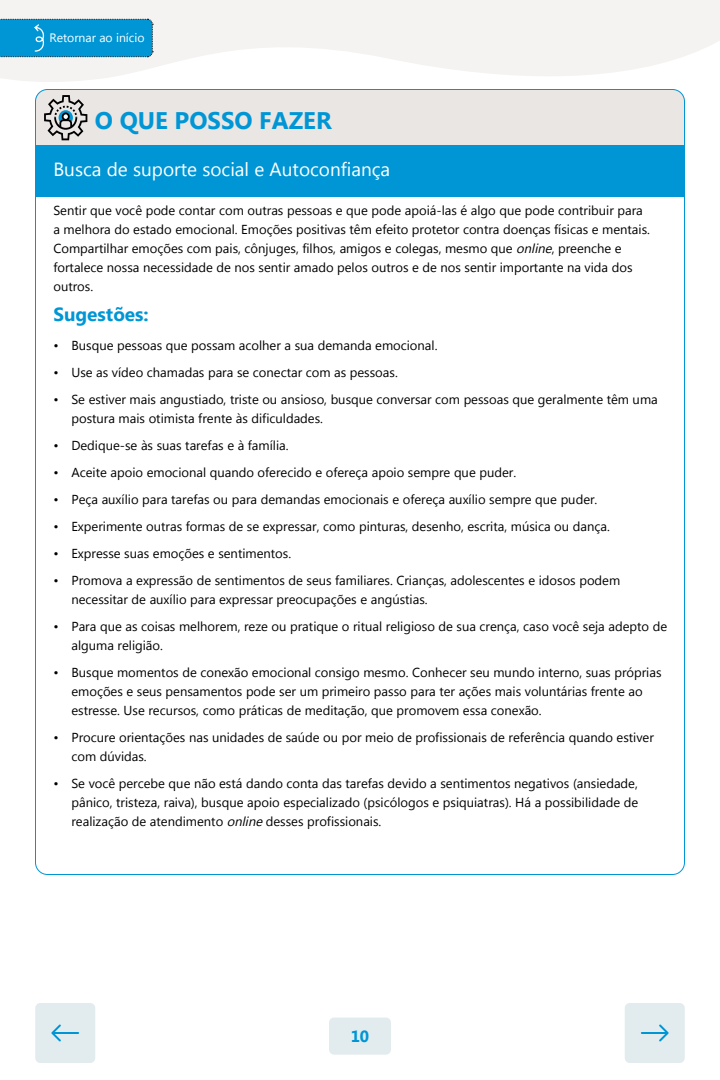
<style>
.page{position:relative;width:720px;height:1080px;background:#fff}
.page>*{position:absolute;margin:0;border:0;box-sizing:border-box;transform-origin:0 0}
.t1{font:700 24px "Myanmar Text";color:#0096d5}
.t2{font:19px "Myanmar Text";color:#fff}
.t3{font:700 19px "Myanmar Text";color:#0096d5}
.t4{font:700 16.2px "Myanmar Text";color:#0096d5}
.t5{font:13px/19px "Myanmar Text";color:#000}
.t6{font:12.2px "Myanmar Text";color:#fff}
.s1{font-style:italic}
</style>
<div class="page">
<svg style="left:0;top:0;width:720px;height:90px;fill:#f4f3f2"></svg>
<div style="left:35px;top:91px;width:650px;height:54px;background:#eae6e4"></div>
<div style="left:35px;top:145px;width:650px;height:51px;background:#0096d5"></div>
<svg style="left:44px;top:95px;width:43px;height:45px;background:#a6a9a9"></svg>
<div style="left:329px;top:1018px;width:62px;height:37px;background:#e2ecee;border-radius:5px"></div>
<div style="left:625px;top:1003px;width:60px;height:60px;background:#e2ecee;border-radius:5px"></div>
<div style="left:35px;top:1003px;width:60px;height:60px;background:#e2ecee;border-radius:5px"></div>
<svg style="left:51px;top:1025px;width:28px;height:17px"></svg>
<svg style="left:641px;top:1025px;width:28px;height:17px"></svg>
<svg style="left:0;top:19px;width:153px;height:38px;background:#0695d1"></svg>
<p class="t6" style="left:49px;top:30px;width:97px">Retornar ao início</p>
<h1 class="t1" style="left:95px;top:106px;width:238px">O QUE POSSO FAZER</h1>
<h2 class="t2" style="left:53px;top:159px;width:338px">Busca de suporte social e Autoconfiança</h2>
<p class="t5" style="left:53px;top:201px;width:598px">Sentir que você pode contar com outras pessoas e que pode apoiá-las é algo que pode contribuir para a melhora do estado emocional. Emoções positivas têm efeito protetor contra doenças físicas e mentais.<br>Compartilhar emoções com pais, cônjuges, filhos, amigos e colegas, mesmo que <span class="s1">online</span>, preenche e fortalece nossa necessidade de nos sentir amado pelos outros e de nos sentir importante na vida dos outros.</p>
<h2 class="t3" style="left:53px;top:303px;width:97px">Sugestões:</h2>
<p class="t5" style="left:53px;top:336px;width:386px">• Busque pessoas que possam acolher a sua demanda emocional.</p>
<p class="t5" style="left:53px;top:363px;width:346px">• Use as vídeo chamadas para se conectar com as pessoas.</p>
<p class="t5" style="left:71px;top:390px;width:588px;text-indent:-18px">• Se estiver mais angustiado, triste ou ansioso, busque conversar com pessoas que geralmente têm uma postura mais otimista frente às dificuldades.</p>
<p class="t5" style="left:53px;top:436px;width:237px">• Dedique-se às suas tarefas e à família.</p>
<p class="t5" style="left:53px;top:463px;width:464px">• Aceite apoio emocional quando oferecido e ofereça apoio sempre que puder.</p>
<p class="t5" style="left:53px;top:490px;width:546px">• Peça auxílio para tarefas ou para demandas emocionais e ofereça auxílio sempre que puder.</p>
<p class="t5" style="left:53px;top:517px;width:558px">• Experimente outras formas de se expressar, como pinturas, desenho, escrita, música ou dança.</p>
<p class="t5" style="left:53px;top:544px;width:239px">• Expresse suas emoções e sentimentos.</p>
<p class="t5" style="left:71px;top:571px;width:550px;text-indent:-18px">• Promova a expressão de sentimentos de seus familiares. Crianças, adolescentes e idosos podem necessitar de auxílio para expressar preocupações e angústias.</p>
<p class="t5" style="left:71px;top:617px;width:597px;text-indent:-18px">• Para que as coisas melhorem, reze ou pratique o ritual religioso de sua crença, caso você seja adepto de alguma religião.</p>
<p class="t5" style="left:71px;top:663px;width:592px;text-indent:-18px">• Busque momentos de conexão emocional consigo mesmo. Conhecer seu mundo interno, suas próprias emoções e seus pensamentos pode ser um primeiro passo para ter ações mais voluntárias frente ao estresse. Use recursos, como práticas de meditação, que promovem essa conexão.</p>
<p class="t5" style="left:71px;top:728px;width:584px;text-indent:-18px">• Procure orientações nas unidades de saúde ou por meio de profissionais de referência quando estiver com dúvidas.</p>
<p class="t5" style="left:71px;top:774px;width:568px;text-align:justify;text-indent:-18px">• Se você percebe que não está dando conta das tarefas devido a sentimentos negativos (ansiedade, pânico, tristeza, raiva), busque apoio especializado (psicólogos e psiquiatras). Há a possibilidade de realização de atendimento <span class="s1">online</span>desses profissionais.</p>
<p class="t4" style="left:351px;top:1027px;width:20px">10</p>
</div>
